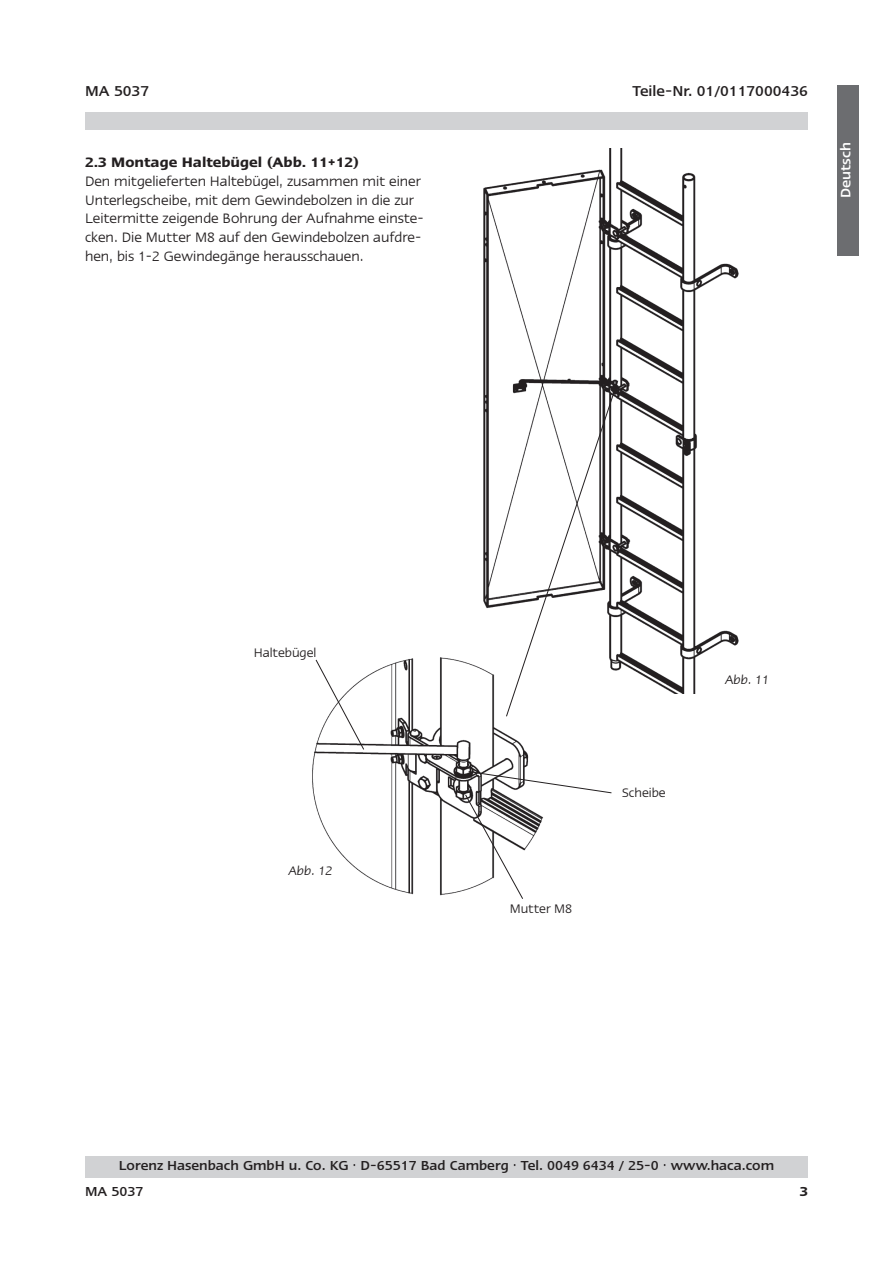
<style>
.page{position:relative;width:893px;height:1263px;background:#fff}
.page>*{position:absolute;margin:0;border:0;box-sizing:border-box;transform-origin:0 0}
.t1{font:500 16.5px "Linotype Ergo";color:#231f20}
.t2{font:15.75px/18.8px "Linotype Ergo";color:#231f20}
.t3{font:600 15.75px "Linotype Ergo";color:#231f20}
.t4{font:500 15.75px "Linotype Ergo";color:#fff}
.t5{font:500 15px/26.4px "Linotype Ergo";color:#231f20}
.t6{font:600 15px "Linotype Ergo";color:#231f20}
.t7{font:14.25px "Linotype Ergo";color:#231f20}
.t8{font:italic 14.25px "Linotype Ergo";color:#231f20}
</style>
<div class="page">
<div style="left:85px;top:1157px;width:723px;height:21px;background:#d1d2d4"></div>
<div style="left:85px;top:113px;width:723px;height:17px;background:#d1d2d4"></div>
<div style="left:838px;top:85px;width:21px;height:170px;background:#6c6d70"></div>
<img style="left:483px;top:149px;width:256px;height:544px">
<img style="left:312px;top:655px;width:217px;height:240px">
<svg style="left:505px;top:380px;width:114px;height:337px"></svg>
<svg style="left:465px;top:771px;width:147px;height:128px"></svg>
<svg style="left:315px;top:659px;width:50px;height:91px"></svg>
<p class="t1" style="left:85px;top:85px;width:66px">MA 5037</p>
<p class="t1" style="left:632px;top:85px;width:177px">Teile-Nr. 01/0117000436</p>
<p class="t3" style="left:85px;top:157px;width:275px">2.3 Montage Haltebügel (Abb. 11+12)</p>
<p class="t2" style="left:85px;top:173px;width:340px">Den mitgelieferten Haltebügel, zusammen mit einer Unterlegscheibe, mit dem Gewindebolzen in die zur Leitermitte zeigende Bohrung der Aufnahme einste&shy;cken. Die Mutter M8 auf den Gewindebolzen aufdre&shy;hen, bis 1-2 Gewindegänge herausschauen.</p>
<p class="t4" style="left:840px;top:198px;width:57px;rotate:-90deg">Deutsch</p>
<p class="t7" style="left:254px;top:648px;width:64px">Haltebügel</p>
<p class="t8" style="left:288px;top:866px;width:45px">Abb. 12</p>
<p class="t7" style="left:510px;top:903px;width:64px">Mutter M8</p>
<p class="t7" style="left:622px;top:788px;width:45px">Scheibe</p>
<p class="t8" style="left:725px;top:674px;width:45px">Abb. 11</p>
<p class="t5" style="left:85px;top:1153px;width:691px;text-indent:34px">Lorenz Hasenbach GmbH u. Co. KG · D-65517 Bad Camberg · Tel. 0049 6434 / 25-0 · www.haca.com<br>MA 5037</p>
<p class="t6" style="left:800px;top:1186px;width:10px">3</p>
</div>
